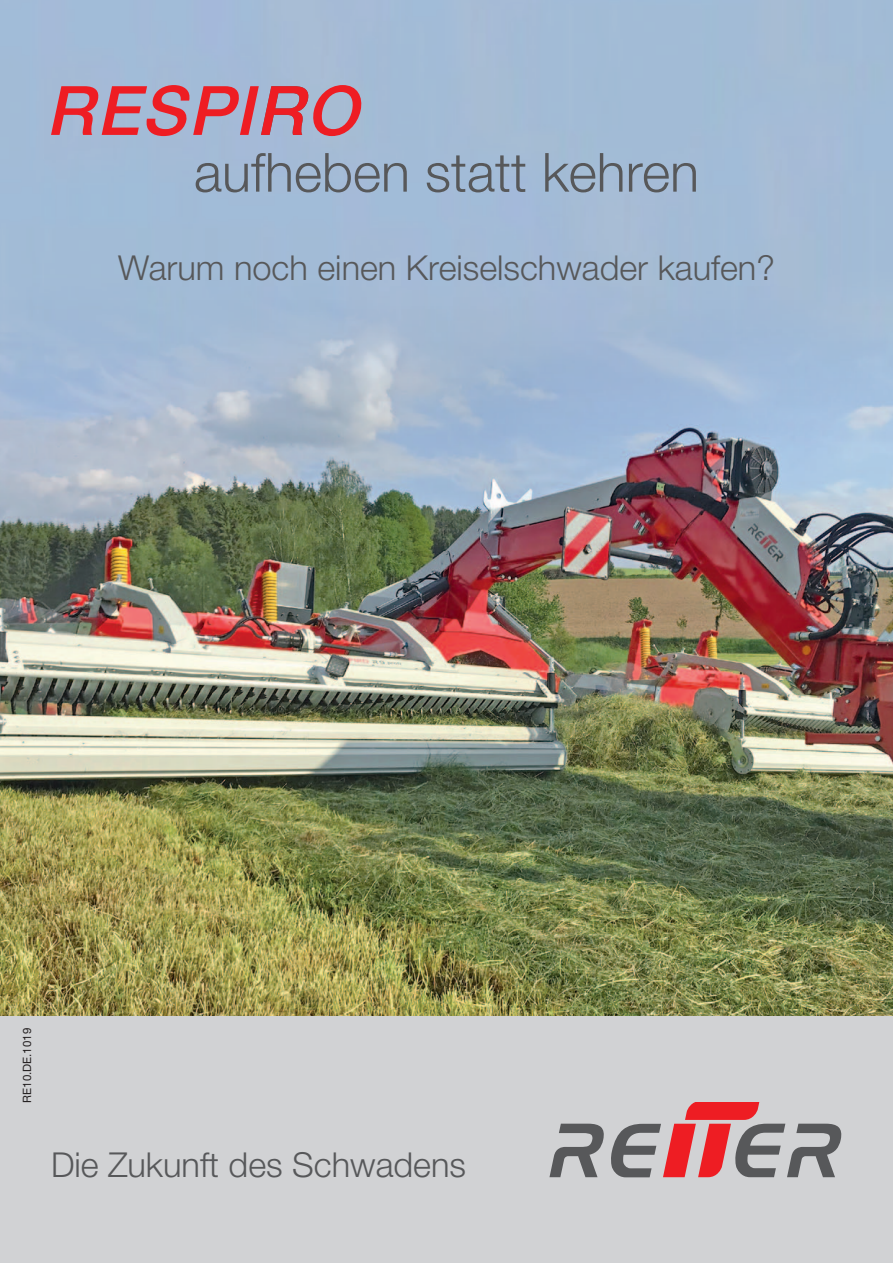
<style>
.page{position:relative;width:893px;height:1263px;background:#fff}
.page>*{position:absolute;margin:0;border:0;box-sizing:border-box;transform-origin:0 0}
.t1{font:300 54px "Helvetica Neue LTW1 G";color:#57585a}
.t2{font:300 34.35px "Helvetica Neue LTW1 G";color:#57585a}
.t3{font:11.4px "Helvetica Neue LTW1 G";color:#231f20}
</style>
<div class="page">
<img style="left:0;top:0;width:893px;height:1016px">
<svg style="left:51px;top:85px;width:313px;height:51px;background:#c17a8d"></svg>
<div style="left:0;top:1016px;width:893px;height:247px;background:#d1d2d4"></div>
<svg style="left:549px;top:1124px;width:55px;height:53px"></svg>
<svg style="left:611px;top:1102px;width:231px;height:75px"></svg>
<h1 class="t1" style="left:194px;top:139px;width:507px">aufheben statt kehren</h1>
<p class="t2" style="left:118px;top:246px;width:658px">Warum noch einen Kreiselschwader kaufen?</p>
<p class="t3" style="left:20px;top:1102px;width:76px;rotate:-90deg">RE10.DE.1019</p>
<p class="t2" style="left:51px;top:1143px;width:417px">Die Zukunft des Schwadens</p>
</div>
